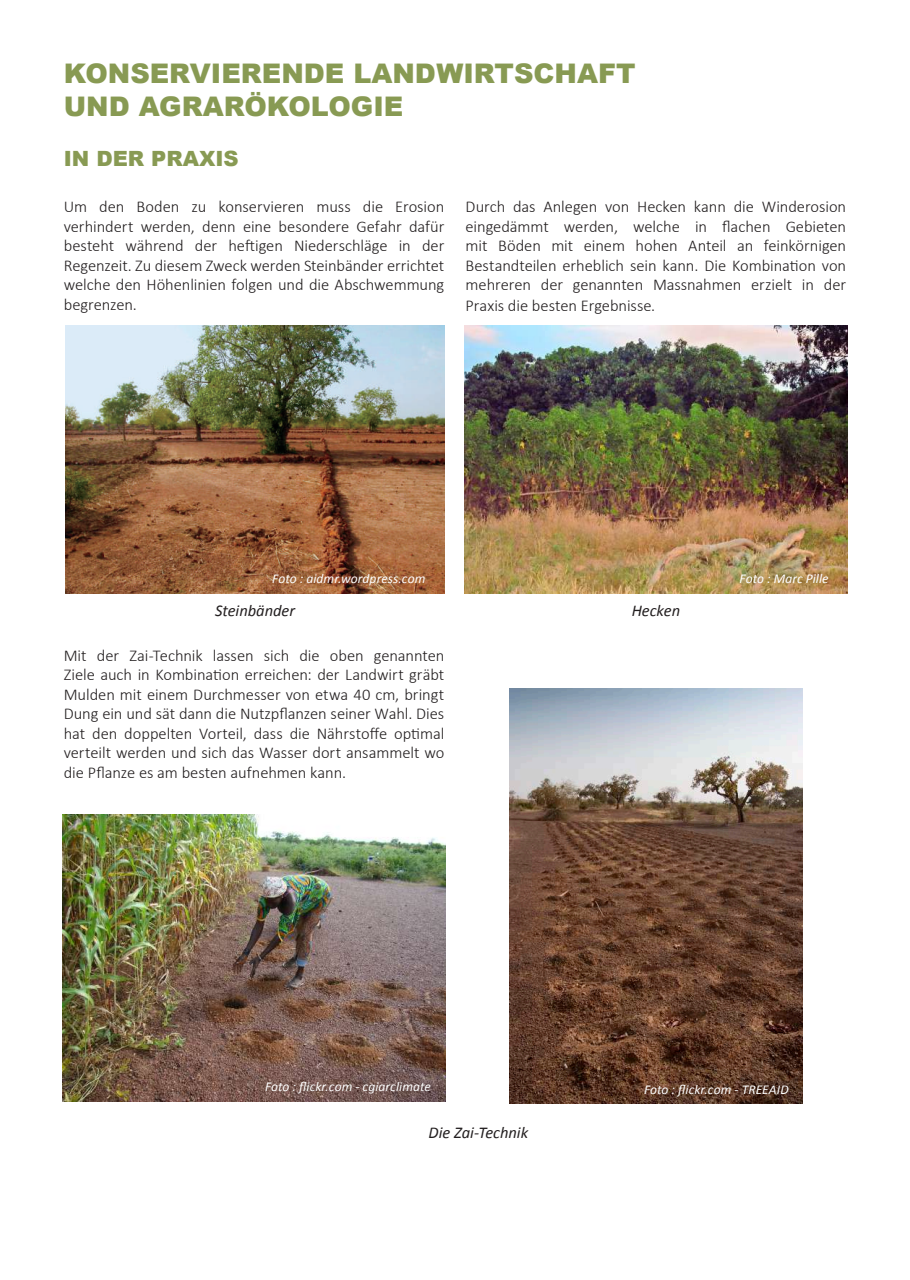
<style>
.page{position:relative;width:910px;height:1280px;background:#fff}
.page>*{position:absolute;margin:0;border:0;box-sizing:border-box;transform-origin:0 0}
.t1{font:900 27px/32.4px "Arial";color:#889a53}
.t2{font:900 21px "Arial";color:#889a53}
.t3{font:300 16.5px/19.5px "Calibri";letter-spacing:-.005em;color:#231f20;text-align:justify}
.t4{font:italic 16.5px "Calibri";letter-spacing:-.005em;color:#231f20}
.t5{font:italic 13.5px "Calibri";letter-spacing:.005em;color:#fff}
</style>
<div class="page">
<img style="left:63px;top:815px;width:382px;height:287px">
<img style="left:66px;top:326px;width:378px;height:267px">
<img style="left:465px;top:326px;width:382px;height:267px">
<img style="left:509px;top:689px;width:293px;height:414px">
<h1 class="t1" style="left:64px;top:56px;width:573px">KONSERVIERENDE LANDWIRTSCHAFT<br>UND AGRARÖKOLOGIE</h1>
<p class="t2" style="left:64px;top:143px;width:176px">IN DER PRAXIS</p>
<p class="t3" style="left:64px;top:196px;width:382px">Um den Boden zu konservieren muss die Erosion verhindert werden, denn eine besondere Gefahr dafür besteht während der heftigen Niederschläge in der Regenzeit. Zu diesem Zweck werden Steinbänder errichtet welche den Höhenlinien folgen und die Abschwemmung begrenzen.</p>
<p class="t3" style="left:466px;top:196px;width:382px">Durch das Anlegen von Hecken kann die Winderosion eingedämmt werden, welche in flachen Gebieten mit Böden mit einem hohen Anteil an feinkörnigen Bestandteilen erheblich sein kann. Die Kombination von mehreren der genannten Massnahmen erzielt in der</p>
<p class="t3" style="left:466px;top:295px;width:191px">Praxis die besten Ergebnisse.</p>
<p class="t5" style="left:272px;top:569px;width:155px">Foto : aidmr.wordpress.com</p>
<p class="t5" style="left:739px;top:569px;width:91px">Foto : Marc Pille</p>
<p class="t4" style="left:215px;top:599px;width:81px">Steinbänder</p>
<p class="t4" style="left:632px;top:599px;width:50px">Hecken</p>
<p class="t3" style="left:64px;top:645px;width:382px">Mit der Zai-Technik lassen sich die oben genannten Ziele auch in Kombination erreichen: der Landwirt gräbt Mulden mit einem Durchmesser von etwa 40 cm, bringt Dung ein und sät dann die Nutzpflanzen seiner Wahl. Dies hat den doppelten Vorteil, dass die Nährstoffe optimal verteilt werden und sich das Wasser dort ansammelt wo die Pflanze es am besten aufnehmen kann.</p>
<p class="t5" style="left:265px;top:1077px;width:168px">Foto : flickr.com - cgiarclimate</p>
<p class="t4" style="left:428px;top:1121px;width:101px">Die Zai-Technik</p>
<p class="t5" style="left:644px;top:1080px;width:146px">Foto : flickr.com - TREEAID</p>
</div>
